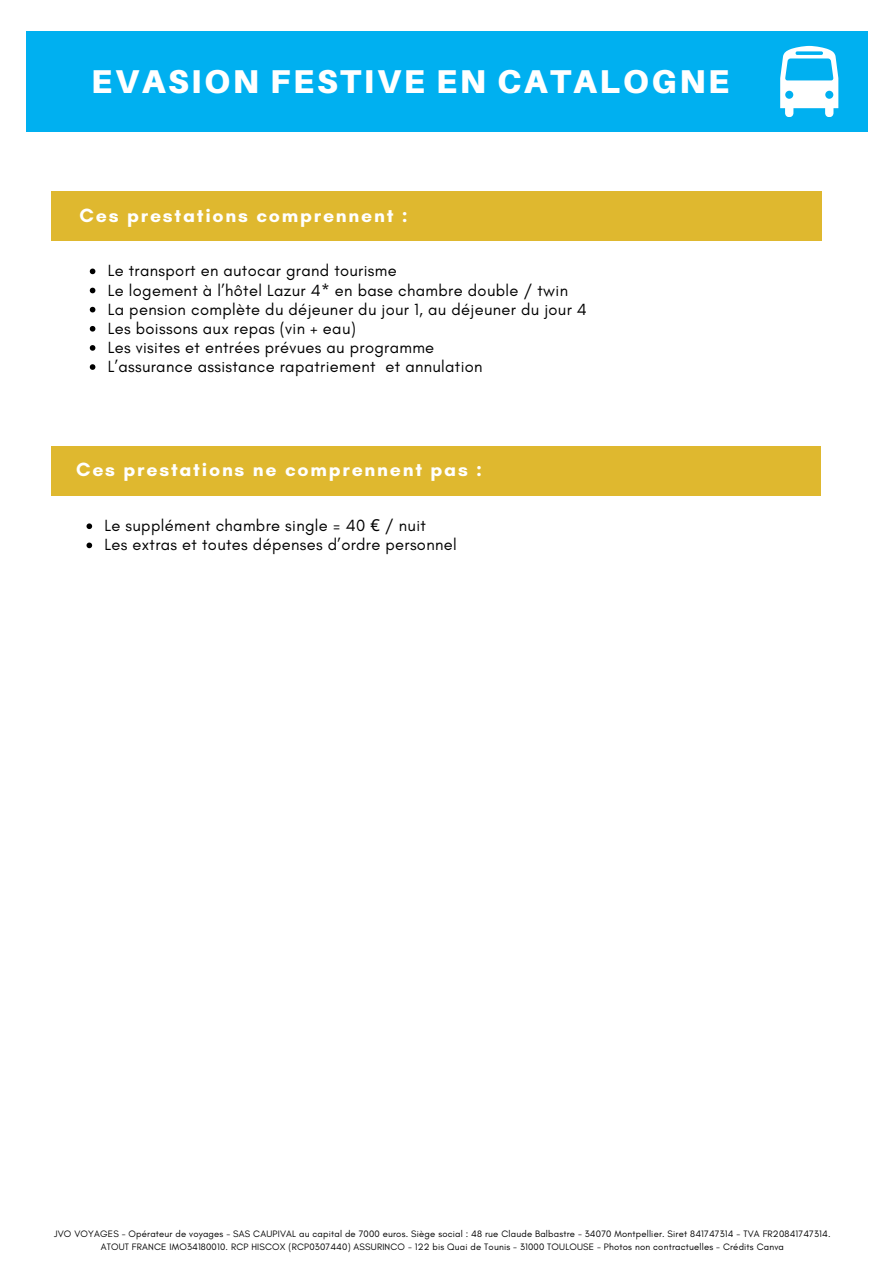
<style>
.page{position:relative;width:894px;height:1264px;background:#fff}
.page>*{position:absolute;margin:0;border:0;box-sizing:border-box;transform-origin:0 0}
.t1{font:900 33px "Aileron";letter-spacing:.08em;color:#fff}
.t2{font:700 19.5px "Glacial Indifference";letter-spacing:.09em;color:#fff}
.t3{font:16.5px "Glacial Indifference";letter-spacing:.02em;color:#000}
.t4{font:9.45px/12.6px "Glacial Indifference";letter-spacing:.02em;color:#000;text-align:center}
.s1{font-family:"Noto Sans"}
</style>
<div class="page">
<div style="left:51px;top:191px;width:770px;height:50px;background:#dfb82f"></div>
<div style="left:51px;top:446px;width:769px;height:50px;background:#dfb82f"></div>
<svg style="left:90px;top:268px;width:5px;height:6px"></svg>
<svg style="left:90px;top:288px;width:5px;height:5px"></svg>
<svg style="left:90px;top:307px;width:5px;height:5px"></svg>
<svg style="left:90px;top:326px;width:5px;height:5px"></svg>
<svg style="left:90px;top:345px;width:5px;height:6px"></svg>
<svg style="left:90px;top:364px;width:5px;height:6px"></svg>
<svg style="left:86px;top:523px;width:6px;height:6px"></svg>
<svg style="left:86px;top:542px;width:6px;height:6px"></svg>
<div style="left:27px;top:32px;width:840px;height:100px;background:#00b0f0"></div>
<svg style="left:780px;top:46px;width:58px;height:71px"></svg>
<p class="t1" style="left:91px;top:61px;width:639px">EVASION FESTIVE EN CATALOGNE</p>
<h1 class="t2" style="left:80px;top:203px;width:329px">Ces prestations comprennent :</h1>
<h2 class="t3" style="left:108px;top:261px;width:290px">Le transport en autocar grand tourisme</h2>
<p class="t3" style="left:108px;top:280px;width:462px">Le logement à l’hôtel Lazur 4* en base chambre double / twin</p>
<p class="t3" style="left:108px;top:299px;width:480px">La pension complète du déjeuner du jour 1, au déjeuner du jour 4</p>
<p class="t3" style="left:108px;top:318px;width:249px">Les boissons aux repas (vin + eau)</p>
<p class="t3" style="left:108px;top:337px;width:328px">Les visites et entrées prévues au programme</p>
<p class="t3" style="left:108px;top:356px;width:376px">L’assurance assistance rapatriement et annulation</p>
<p class="t2" style="left:76px;top:458px;width:407px">Ces prestations ne comprennent pas :</p>
<p class="t3" style="left:104px;top:515px;width:323px">Le supplément chambre single = 40 <span class="s1">€</span> / nuit</p>
<h2 class="t3" style="left:104px;top:535px;width:354px">Les extras et toutes dépenses d’ordre personnel</h2>
<p class="t4" style="left:54px;top:1227px;width:777px">JVO VOYAGES - Opérateur de voyages - SAS CAUPIVAL au capital de 7000 euros. Siège social : 48 rue Claude Balbastre - 34070 Montpellier. Siret 841747314 - TVA FR20841747314.<br>ATOUT FRANCE IMO34180010. RCP HISCOX (RCP0307440) ASSURINCO - 122 bis Quai de Tounis - 31000 TOULOUSE - Photos non contractuelles - Crédits Canva</p>
</div>
